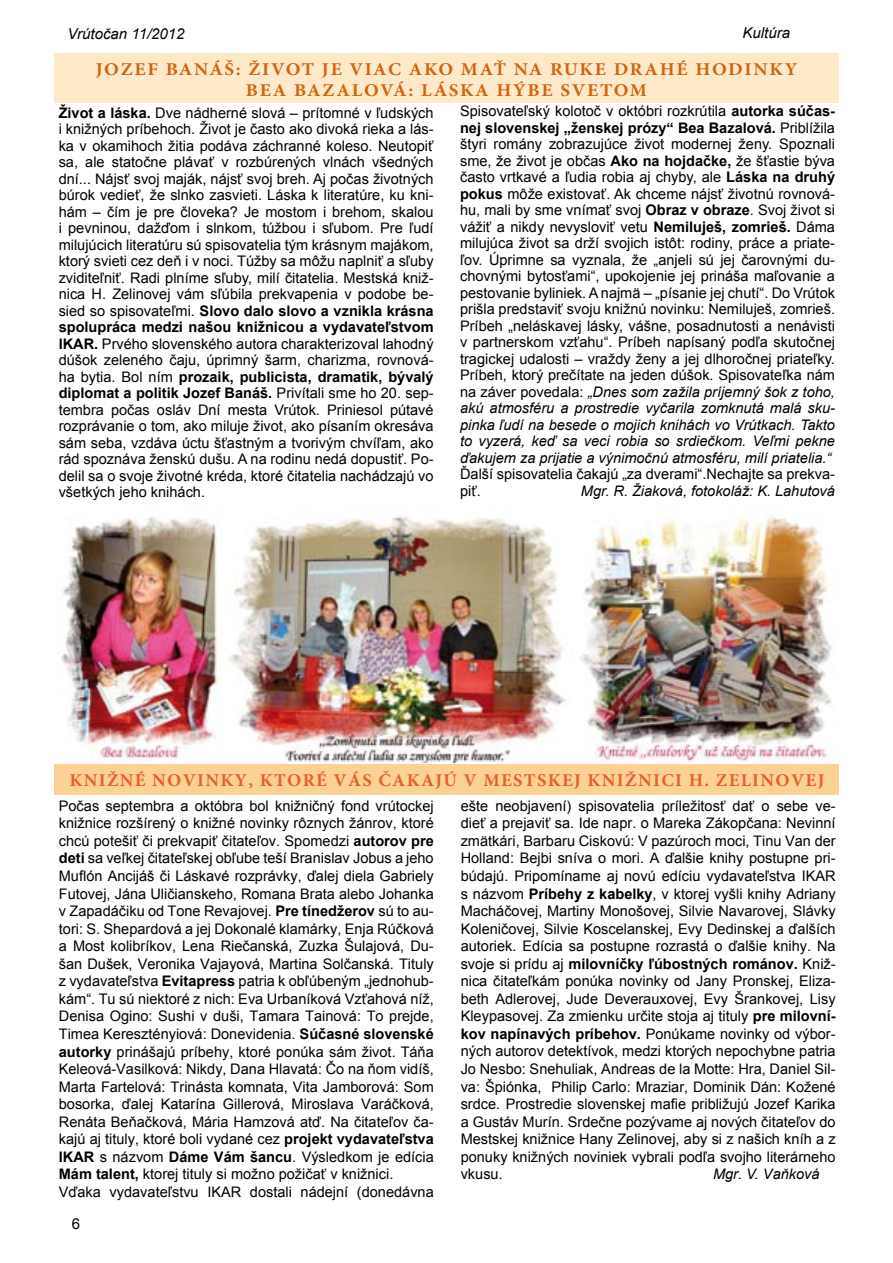
<style>
.page{position:relative;width:893px;height:1263px;background:#fff}
.page>*{position:absolute;margin:0;border:0;box-sizing:border-box;transform-origin:0 0}
.t1{font:700 18px/21px "Minion Pro";letter-spacing:.09em;color:#d3630c;text-align:center;scale:1.07 1}
.t2{font:700 18px "Minion Pro";letter-spacing:.07em;color:#e95e2d}
.t3{font:italic 15px "Arial";color:#000}
.t4{font:15px "Arial";color:#000}
.t5{font:14.55px/16.5px "Arial";color:#000;text-align:justify}
.t6{font:italic 14.55px "Arial";color:#000}
.s1{font-weight:700}
.s2{font-style:italic}
</style>
<div class="page">
<div style="left:54px;top:764px;width:785px;height:31px;background:#fcd196"></div>
<div style="left:54px;top:54px;width:785px;height:49px;background:#feeac9"></div>
<img style="left:61px;top:506px;width:772px;height:257px">
<p class="t3" style="left:68px;top:24px;width:119px">Vrútočan 11/2012</p>
<p class="t3" style="left:743px;top:23px;width:49px">Kultúra</p>
<p class="t1" style="left:96px;top:59px;width:657px">JOZEF BANÁŠ: ŽIVOT JE VIAC AKO MAŤ NA RUKE DRAHÉ HODINKY<br>BEA BAZALOVÁ: LÁSKA HÝBE SVETOM</p>
<p class="t5" style="left:59px;top:104px;width:376px"><span class="s1">Život a láska.</span> Dve nádherné slová – prítomné v ľudských i knižných príbehoch. Život je často ako divoká rieka a lás&shy;ka v okamihoch žitia podáva záchranné koleso. Neutopiť sa, ale statočne plávať v rozbúrených vlnách všedných dní... Nájsť svoj maják, nájsť svoj breh. Aj počas životných búrok vedieť, že slnko zasvieti. Láska k literatúre, ku kni&shy;hám – čím je pre človeka? Je mostom i brehom, skalou i pevninou, dažďom i slnkom, túžbou i sľubom. Pre ľudí milujúcich literatúru sú spisovatelia tým krásnym majákom, ktorý svieti cez deň i v noci. Túžby sa môžu naplniť a sľuby zviditeľniť. Radi plníme sľuby, milí čitatelia. Mestská kniž&shy;nica H. Zelinovej vám sľúbila prekvapenia v podobe be&shy;sied so spisovateľmi. <span class="s1">Slovo dalo slovo a vznikla krásna spolupráca medzi našou knižnicou a vydavateľstvom IKAR.</span> Prvého slovenského autora charakterizoval lahodný dúšok zeleného čaju, úprimný šarm, charizma, rovnová&shy;ha bytia. Bol ním <span class="s1">prozaik, publicista, dramatik, bývalý diplomat a politik Jozef Banáš.</span> Privítali sme ho 20. sep&shy;tembra počas osláv Dní mesta Vrútok. Priniesol pútavé rozprávanie o tom, ako miluje život, ako písaním okresáva sám seba, vzdáva úctu šťastným a tvorivým chvíľam, ako rád spoznáva ženskú dušu. A na rodinu nedá dopustiť. Po&shy;delil sa o svoje životné kréda, ktoré čitatelia nachádzajú vo všetkých jeho knihách.</p>
<p class="t5" style="left:460px;top:103px;width:376px">Spisovateľský kolotoč v októbri rozkrútila <span class="s1">autorka súčas&shy;nej slovenskej „ženskej prózy“ Bea Bazalová.</span> Priblížila štyri romány zobrazujúce život modernej ženy. Spoznali sme, že život je občas <span class="s1">Ako na hojdačke,</span> že šťastie býva často vrtkavé a ľudia robia aj chyby, ale <span class="s1">Láska na druhý pokus</span> môže existovať. Ak chceme nájsť životnú rovnová&shy;hu, mali by sme vnímať svoj <span class="s1">Obraz v obraze</span>. Svoj život si vážiť a nikdy nevysloviť vetu <span class="s1">Nemiluješ, zomrieš.</span> Dáma milujúca život sa drží svojich istôt: rodiny, práce a priate&shy;ľov. Úprimne sa vyznala, že „anjeli sú jej čarovnými du&shy;chovnými bytosťami“, upokojenie jej prináša maľovanie a pestovanie byliniek. A najmä – „písanie jej chutí“. Do Vrútok prišla predstaviť svoju knižnú novinku: Nemiluješ, zomrieš.<br>Príbeh „neláskavej lásky, vášne, posadnutosti a nenávisti v partnerskom vzťahu“. Príbeh napísaný podľa skutočnej tragickej udalosti – vraždy ženy a jej dlhoročnej priateľky.<br>Príbeh, ktorý prečítate na jeden dúšok. Spisovateľka nám na záver povedala: <span class="s2">„Dnes som zažila príjemný šok z toho, akú atmosféru a prostredie vyčarila zomknutá malá sku&shy;pinka ľudí na besede o mojich knihách vo Vrútkach. Takto to vyzerá, keď sa veci robia so srdiečkom. Veľmi pekne ďakujem za prijatie a výnimočnú atmosféru, milí priatelia.“</span></p>
<p class="t5" style="left:460px;top:466px;width:376px">Ďalší spisovatelia čakajú „za dverami“.Nechajte sa prekva&shy;piť.</p>
<p class="t6" style="left:581px;top:481px;width:255px">Mgr. R. Žiaková, fotokoláž: K. Lahutová</p>
<p class="t2" style="left:69px;top:768px;width:756px">KNIŽNÉ NOVINKY, KTORÉ VÁS ČAKAJÚ V MESTSKEJ KNIŽNICI H. ZELINOVEJ</p>
<p class="t5" style="left:59px;top:797px;width:376px;line-height:17.5px;text-align:left">Počas septembra a októbra bol knižničný fond vrútockej knižnice rozšírený o knižné novinky rôznych žánrov, ktoré chcú potešiť či prekvapiť čitateľov. Spomedzi <span class="s1">autorov pre deti</span> sa veľkej čitateľskej obľube teší Branislav Jobus a jeho Muflón Ancijáš či Láskavé rozprávky, ďalej diela Gabriely Futovej, Jána Uličianskeho, Romana Brata alebo Johanka v Zapadáčiku od Tone Revajovej. <span class="s1">Pre tínedžerov</span> sú to au&shy;tori: S. Shepardová a jej Dokonalé klamárky, Enja Rúčková a Most kolibríkov, Lena Riečanská, Zuzka Šulajová, Du&shy;šan Dušek, Veronika Vajayová, Martina Solčanská. Tituly z vydavateľstva <span class="s1">Evitapress</span> patria k obľúbeným „jednohub&shy;kám“. Tu sú niektoré z nich: Eva Urbaníková Vzťahová níž, Denisa Ogino: Sushi v duši, Tamara Tainová: To prejde, Timea Keresztényiová: Donevidenia. <span class="s1">Súčasné slovenské autorky</span> prinášajú príbehy, ktoré ponúka sám život. Táňa Keleová-Vasilková: Nikdy, Dana Hlavatá: Čo na ňom vidíš, Marta Fartelová: Trinásta komnata, Vita Jamborová: Som bosorka, ďalej Katarína Gillerová, Miroslava Varáčková, Renáta Beňačková, Mária Hamzová atď. Na čitateľov ča&shy;kajú aj tituly, ktoré boli vydané cez <span class="s1">projekt vydavateľstva IKAR</span> s názvom <span class="s1">Dáme Vám šancu</span>. Výsledkom je edícia <span class="s1">Mám talent,</span> ktorej tituly si možno požičať v knižnici.<br>Vďaka vydavateľstvu IKAR dostali nádejní (donedávna</p>
<p class="t5" style="left:461px;top:797px;width:376px;line-height:17.5px">ešte neobjavení) spisovatelia príležitosť dať o sebe ve&shy;dieť a prejaviť sa. Ide napr. o Mareka Zákopčana: Nevinní zmätkári, Barbaru Ciskovú: V pazúroch moci, Tinu Van der Holland: Bejbi sníva o mori. A ďalšie knihy postupne pri&shy;búdajú. Pripomíname aj novú edíciu vydavateľstva IKAR s názvom <span class="s1">Príbehy z kabelky</span>, v ktorej vyšli knihy Adriany Macháčovej, Martiny Monošovej, Silvie Navarovej, Slávky Koleničovej, Silvie Koscelanskej, Evy Dedinskej a ďalších autoriek. Edícia sa postupne rozrastá o ďalšie knihy. Na svoje si prídu aj <span class="s1">milovníčky ľúbostných románov.</span> Kniž&shy;nica čitateľkám ponúka novinky od Jany Pronskej, Eliza&shy;beth Adlerovej, Jude Deverauxovej, Evy Šrankovej, Lisy Kleypasovej. Za zmienku určite stoja aj tituly <span class="s1">pre milovní&shy;kov napínavých príbehov.</span> Ponúkame novinky od výbor&shy;ných autorov detektívok, medzi ktorých nepochybne patria Jo Nesbo: Snehuliak, Andreas de la Motte: Hra, Daniel Sil&shy;va: Špiónka, Philip Carlo: Mraziar, Dominik Dán: Kožené srdce. Prostredie slovenskej mafie približujú Jozef Karika a Gustáv Murín. Srdečne pozývame aj nových čitateľov do Mestskej knižnice Hany Zelinovej, aby si z našich kníh a z ponuky knižných noviniek vybrali podľa svojho literárneho vkusu.</p>
<p class="t6" style="left:713px;top:1165px;width:108px">Mgr. V. Vaňková</p>
<p class="t4" style="left:72px;top:1214px;width:10px">6</p>
</div>
